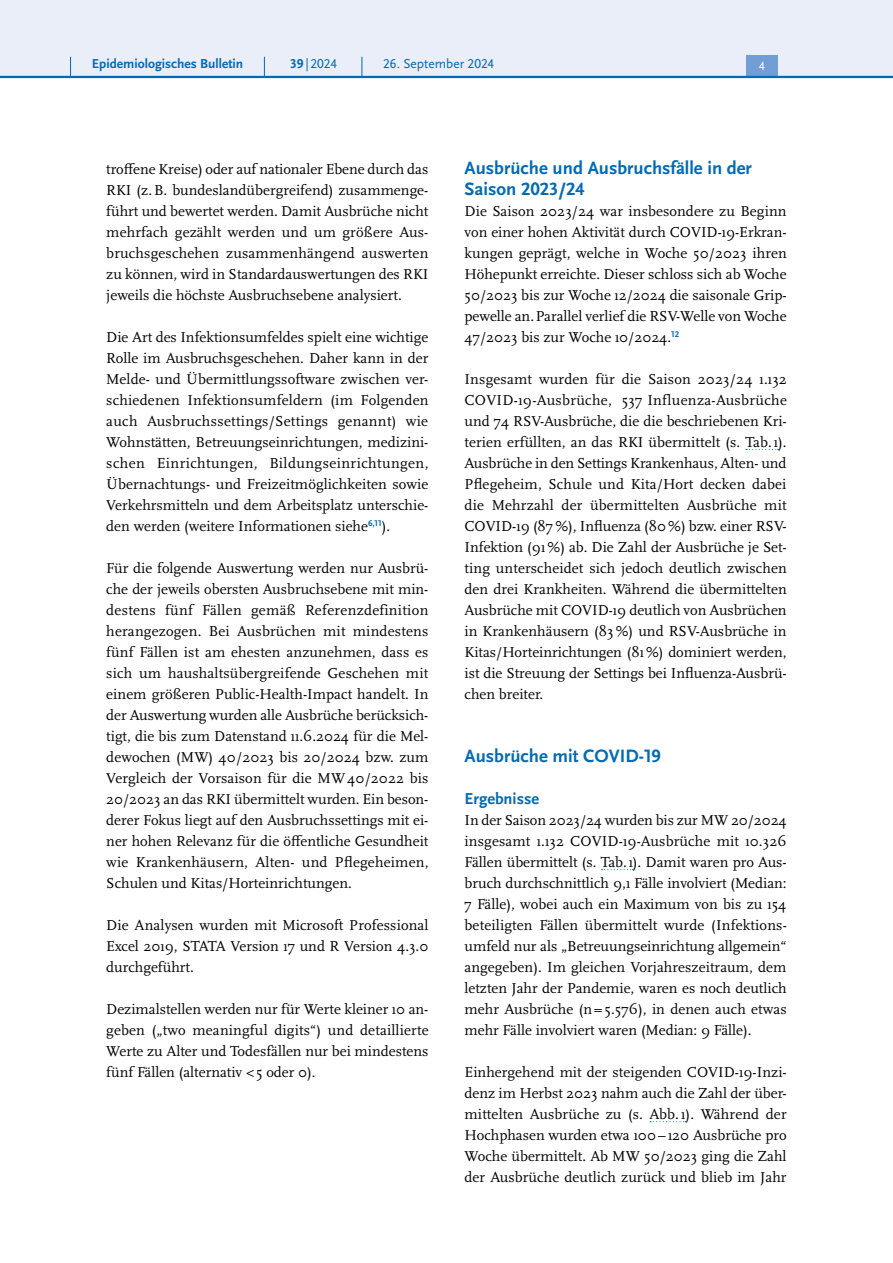
<style>
.page{position:relative;width:893px;height:1263px;background:#fff}
.page>*{position:absolute;margin:0;border:0;box-sizing:border-box;transform-origin:0 0}
.H3_-_Neu{font:700 18.75px/21px "Scala Sans Pro";color:#006ab4}
.H4_-_Neu{font:700 16.5px "Scala Sans Pro";color:#006ab4}
.P_-_Fließtext{font:15px/21px "Scala Pro";color:#000;text-align:justify}
.t1{font:700 13.5px "Scala Sans Pro";color:#006ab4}
.t2{font:13.5px "Scala Sans Pro";color:#006ab4}
.t3{font:12.45px "Scala Sans Pro";color:#fff}
.s1{font-weight:700}
</style>
<div class="page">
<svg style="left:746px;top:449px;width:33px;height:1px"></svg>
<svg style="left:601px;top:869px;width:32px;height:1px"></svg>
<svg style="left:650px;top:1121px;width:36px;height:1px"></svg>
<div style="left:0;top:0;width:893px;height:77px;background:#eaeef9"></div>
<div style="left:746px;top:55px;width:32px;height:21px;background:#719ed4"></div>
<hr style="left:0;top:76px;width:893px;height:2px;background:#006ab4">
<svg style="left:70px;top:57px;width:1px;height:19px"></svg>
<svg style="left:264px;top:57px;width:1px;height:19px"></svg>
<svg style="left:362px;top:57px;width:1px;height:19px"></svg>
<p class="t1" style="left:92px;top:55px;width:153px">Epidemiologisches Bulletin</p>
<p class="t2" style="left:290px;top:55px;width:48px"><span class="s1">39</span>|2024</p>
<p class="t2" style="left:383px;top:55px;width:112px">26. September 2024</p>
<p class="t3" style="left:759px;top:59px;width:7px">4</p>
<p class="P_-_Fließtext" style="left:106px;top:158px;width:324px">troffene Kreise) oder auf nationaler Ebene durch das RKI (z.B. bundeslandübergreifend) zusammenge&shy;führt und bewertet werden. Damit Ausbrüche nicht mehrfach gezählt werden und um größere Aus&shy;bruchsgeschehen zusammenhängend auswerten zu können, wird in Standardauswertungen des RKI jeweils die höchste Ausbruchsebene analysiert.</p>
<p class="P_-_Fließtext" style="left:106px;top:326px;width:324px">Die Art des Infektionsumfeldes spielt eine wichtige Rolle im Ausbruchsgeschehen. Daher kann in der Melde- und Übermittlungssoftware zwischen ver&shy;schiedenen Infektionsumfeldern (im Folgenden auch Ausbruchssettings/Settings genannt) wie Wohnstätten, Betreuungseinrichtungen, medizini&shy;schen Einrichtungen, Bildungseinrichtungen, Übernachtungs- und Freizeitmöglichkeiten sowie Verkehrsmitteln und dem Arbeitsplatz unterschie&shy;den werden (weitere Informationen siehe<sup>6,11</sup>).</p>
<p class="P_-_Fließtext" style="left:106px;top:557px;width:324px">Für die folgende Auswertung werden nur Ausbrü&shy;che der jeweils obersten Ausbruchsebene mit min&shy;destens fünf Fällen gemäß Referenzdefinition herangezogen. Bei Ausbrüchen mit mindestens fünf Fällen ist am ehesten anzunehmen, dass es sich um haushaltsübergreifende Geschehen mit einem größeren Public-Health-Impact handelt. In der Auswertung wurden alle Ausbrüche berücksich&shy;tigt, die bis zum Datenstand 11.6.2024 für die Mel&shy;dewochen (MW) 40/2023 bis 20/2024 bzw. zum Vergleich der Vorsaison für die MW40/2022 bis 20/2023 an das RKI übermittelt wurden. Ein beson&shy;derer Fokus liegt auf den Ausbruchssettings mit ei&shy;ner hohen Relevanz für die öffentliche Gesundheit wie Krankenhäusern, Alten- und Pflegeheimen, Schulen und Kitas/Horteinrichtungen.</p>
<p class="P_-_Fließtext" style="left:106px;top:914px;width:324px">Die Analysen wurden mit Microsoft Professional Excel 2019, STATA Version 17 und R Version 4.3.0 durchgeführt.</p>
<p class="P_-_Fließtext" style="left:106px;top:998px;width:324px">Dezimalstellen werden nur für Werte kleiner 10 an&shy;geben („two meaningful digits“) und detaillierte Werte zu Alter und Todesfällen nur bei mindestens fünf Fällen (alternativ &lt;5 oder 0).</p>
<h1 class="H3_-_Neu" style="left:465px;top:157px;width:289px">Ausbrüche und Ausbruchsfälle in der<br>Saison 2023/24</h1>
<p class="P_-_Fließtext" style="left:465px;top:200px;width:324px">Die Saison 2023/24 war insbesondere zu Beginn von einer hohen Aktivität durch COVID-19-Erkran&shy;kungen geprägt, welche in Woche 50/2023 ihren Höhepunkt erreichte. Dieser schloss sich ab Woche 50/2023 bis zur Woche 12/2024 die saisonale Grip&shy;pewelle an.Parallel verlief die RSV-Welle von Woche 47/2023 bis zur Woche 10/2024.<sup>12</sup></p>
<p class="P_-_Fließtext" style="left:465px;top:368px;width:324px">Insgesamt wurden für die Saison 2023/24 1.132<br>COVID-19-Ausbrüche, 537 Influenza-Ausbrüche und 74 RSV-Ausbrüche, die die beschriebenen Kri&shy;terien erfüllten, an das RKI übermittelt (s. Tab.1).<br>Ausbrüche in den Settings Krankenhaus, Alten- und Pflegeheim, Schule und Kita/Hort decken dabei die Mehrzahl der übermittelten Ausbrüche mit COVID-19 (87 %), Influenza (80 %) bzw. einer RSV-Infektion (91 %) ab. Die Zahl der Ausbrüche je Set&shy;ting unterscheidet sich jedoch deutlich zwischen den drei Krankheiten. Während die übermittelten Ausbrüche mit COVID-19 deutlich von Ausbrüchen in Krankenhäusern (83 %) und RSV-Ausbrüche in Kitas/Horteinrichtungen (81 %) dominiert werden, ist die Streuung der Settings bei Influenza-Ausbrü&shy;chen breiter.</p>
<h1 class="H3_-_Neu" style="left:465px;top:745px;width:198px">Ausbrüche mit COVID-19</h1>
<h3 class="H4_-_Neu" style="left:465px;top:788px;width:76px">Ergebnisse</h3>
<p class="P_-_Fließtext" style="left:465px;top:809px;width:324px">In der Saison 2023/24 wurden bis zur MW 20/2024 insgesamt 1.132 COVID-19-Ausbrüche mit 10.326<br>Fällen übermittelt (s. Tab.1). Damit waren pro Aus&shy;bruch durchschnittlich 9,1 Fälle involviert (Median:<br>7 Fälle), wobei auch ein Maximum von bis zu 154 beteiligten Fällen übermittelt wurde (Infektions&shy;umfeld nur als „Betreuungseinrichtung allgemein“ angegeben). Im gleichen Vorjahreszeitraum, dem letzten Jahr der Pandemie, waren es noch deutlich mehr Ausbrüche (n=5.576), in denen auch etwas mehr Fälle involviert waren (Median: 9 Fälle).</p>
<p class="P_-_Fließtext" style="left:465px;top:1061px;width:324px">Einhergehend mit der steigenden COVID-19-Inzi&shy;denz im Herbst 2023 nahm auch die Zahl der über&shy;mittelten Ausbrüche zu (s. Abb. 1). Während der Hochphasen wurden etwa 100−120 Ausbrüche pro Woche übermittelt. Ab MW 50/2023 ging die Zahl der Ausbrüche deutlich zurück und blieb im Jahr</p>
</div>
